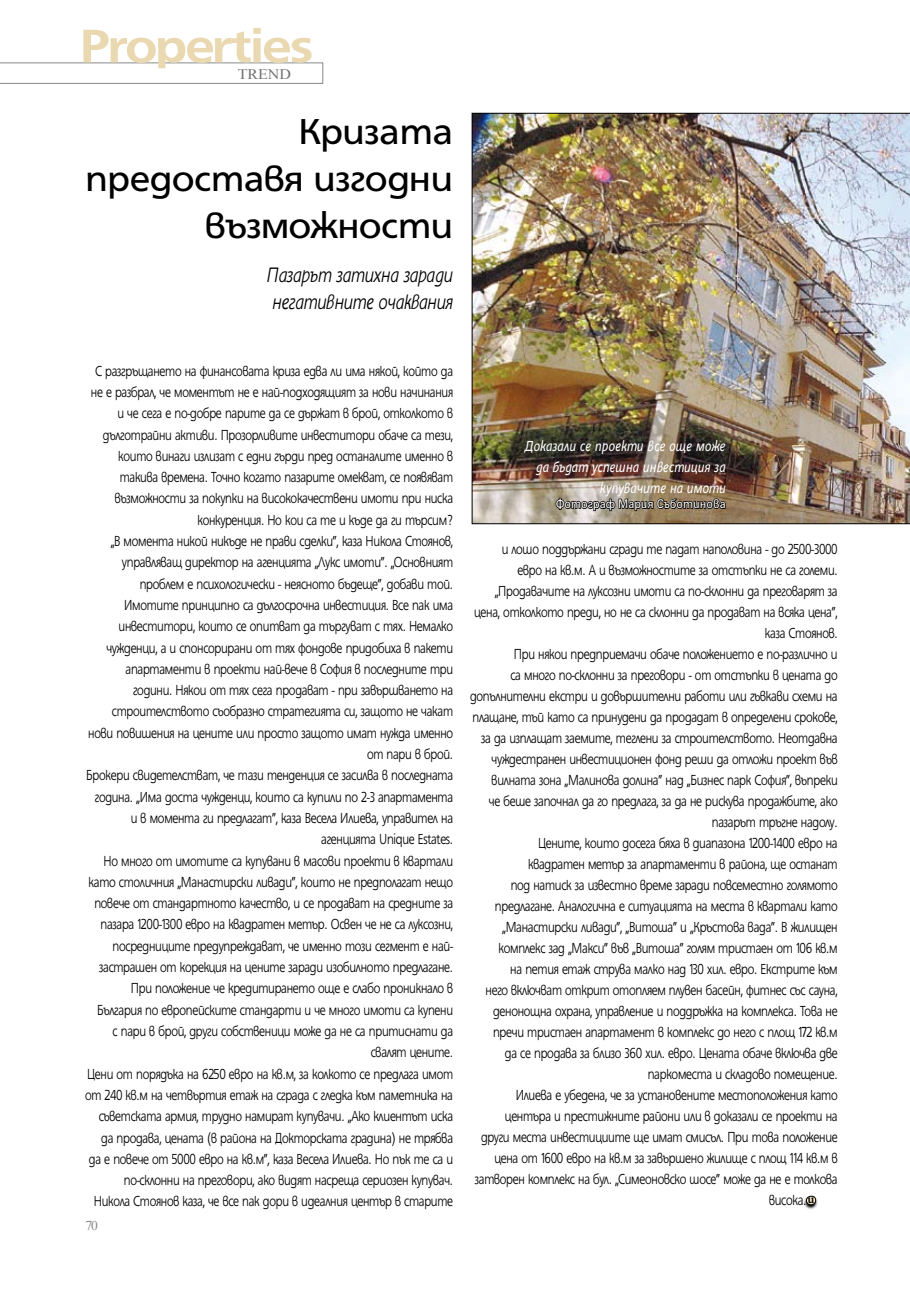
<style>
.page{position:relative;width:910px;height:1297px;background:#fff}
.page>*{position:absolute;margin:0;border:0;box-sizing:border-box;transform-origin:0 0}
.t1{font:39px/46.8px "HS Grotesk Bg";letter-spacing:-.015em;color:#000;text-align:right;scale:1.06 1}
.t2{font:italic 300 22.5px/27px "HS Grotesk Bg";letter-spacing:-.005em;color:#000;scale:.8 1}
.t3{font:300 15.75px/21.3px "HS Grotesk Bg";letter-spacing:-.02em;color:#000;text-align:right;scale:.8 1}
.t4{font:italic 15.75px/21px "HS Grotesk Bg";letter-spacing:.02em;color:#fff;text-align:right;scale:.8 1}
.t5{font:14.55px "Times New Roman";color:#707173;scale:1.1 1}
.t6{font:13.5px "Times New Roman";color:#878889}
.t7{font:12px "SP Universal";color:#fff;scale:.9 1}
</style>
<div class="page">
<svg style="left:0;top:28px;width:323px;height:56px"></svg>
<svg style="left:804px;top:1195px;width:14px;height:14px"></svg>
<div style="left:806px;top:1196px;width:10px;height:9px;background:#ffedcb;border-radius:50%"></div>
<div style="left:806px;top:1196px;width:10px;height:9px;border:1px solid #000;border-radius:50%"></div>
<img style="left:472px;top:113px;width:438px;height:411px">
<svg style="left:555px;top:491px;width:171px;height:26px;background:#7e725f"></svg>
<p class="t5" style="left:238px;top:64px;width:50px">TREND</p>
<h1 class="t1" style="left:85px;top:107px;width:349px">Кризата предоставя изгодни възможности</h1>
<h2 class="t2" style="left:267px;top:261px;width:234px">Пазарът затихна заради негативните очаквания</h2>
<p class="t3" style="left:85px;top:360px;width:462px">С разгръщането на финансовата криза едва ли има някой, който да не е разбрал, че моментът не е най-подходящият за нови начинания и че сега е по-добре парите да се държат в брой, отколкото в дълготрайни активи. Прозорливите инвеститори обаче са тези, които винаги излизат с едни гърди пред останалите именно в такива времена. Точно когато пазарите омекват, се появяват възможности за покупки на висококачествени имоти при ниска конкуренция. Но кои са те и къде да ги търсим?<br>„В момента никой никъде не прави сделки”, каза Никола Стоянов, управляващ директор на агенцията „Лукс имоти”. „Основният проблем е психологически - неясното бъдеще”, добави той.<br>Имотите принципно са дългосрочна инвестиция. Все пак има инвеститори, които се опитват да търгуват с тях. Немалко чужденци, а и спонсорирани от тях фондове придобиха в пакети апартаменти в проекти най-вече в София в последните три години. Някои от тях сега продават - при завършването на строителството съобразно стратегията си, защото не чакат нови повишения на цените или просто защото имат нужда именно от пари в брой.<br>Брокери свидетелстват, че тази тенденция се засилва в последната година. „Има доста чужденци, които са купили по 2-3 апартамента и в момента ги предлагат”, каза Весела Илиева, управител на агенцията Unique Estates.<br>Но много от имотите са купувани в масови проекти в квартали като столичния „Манастирски ливади”, които не предполагат нещо повече от стандартното качество, и се продават на средните за пазара 1200-1300 евро на квадратен метър. Освен че не са луксозни, посредниците предупреждават, че именно този сегмент е най&shy;застрашен от корекция на цените заради изобилното предлагане.<br>При положение че кредитирането още е слабо проникнало в България по европейските стандарти и че много имоти са купени<br>с пари в брой, други собственици може да не са притиснати да свалят цените.<br>Цени от порядъка на 6250 евро на кв.м, за колкото се предлага имот от 240 кв.м на четвъртия етаж на сграда с гледка към паметника на съветската армия, трудно намират купувачи. „Ако клиентът иска да продава, цената (в района на Докторската градина) не трябва<br>да е повече от 5000 евро на кв.м”, каза Весела Илиева. Но пък те са и по-склонни на преговори, ако видят насреща сериозен купувач.<br>Никола Стоянов каза, че все пак дори в идеалния център в старите</p>
<p class="t6" style="left:85px;top:1216px;width:14px">70</p>
<p class="t4" style="left:526px;top:435px;width:252px">Доказали се проекти все още може да бъдат успешна инвестиция за купувачите на имоти</p>
<p class="t7" style="left:556px;top:497px;width:190px">Фотограф Мария Съботинова</p>
<p class="t3" style="left:502px;top:538px;width:421px">и лошо поддържани сгради те падат наполовина - до 2500-3000</p>
<p class="t3" style="left:517px;top:559px;width:402px">евро на кв.м. А и възможностите за отстъпки не са големи.</p>
<p class="t3" style="left:495px;top:580px;width:430px">„Продавачите на луксозни имоти са по-склонни да преговарят за</p>
<p class="t3" style="left:474px;top:601px;width:456px">цена, отколкото преди, но не са склонни да продават на всяка цена”,</p>
<p class="t3" style="left:765px;top:622px;width:92px">каза Стоянов.</p>
<p class="t3" style="left:514px;top:643px;width:406px">При някои предприемачи обаче положението е по-различно и</p>
<p class="t3" style="left:510px;top:664px;width:411px">са много по-склонни за преговори - от отстъпки в цената до</p>
<p class="t3" style="left:470px;top:685px;width:461px">допълнителни екстри и довършителни работи или гъвкави схеми на</p>
<p class="t3" style="left:472px;top:706px;width:458px">плащане, тъй като са принудени да продадат в определени срокове,</p>
<p class="t3" style="left:481px;top:727px;width:447px">за да изплащат заемите, теглени за строителството. Неотдавна</p>
<p class="t3" style="left:492px;top:748px;width:434px">чуждестранен инвестиционен фонд реши да отложи проект във</p>
<p class="t3" style="left:492px;top:769px;width:434px">вилната зона „Малинова долина” над „Бизнес парк София”, въпреки</p>
<p class="t3" style="left:489px;top:790px;width:437px">че беше започнал да го предлага, за да не рискува продажбите, ако</p>
<p class="t3" style="left:712px;top:811px;width:159px">пазарът тръгне надолу.</p>
<p class="t3" style="left:538px;top:832px;width:376px">Цените, които досега бяха в диапазона 1200-1400 евро на</p>
<p class="t3" style="left:528px;top:853px;width:388px">квадратен метър за апартаменти в района, ще останат</p>
<p class="t3" style="left:511px;top:874px;width:410px">под натиск за известно време заради повсеместно голямото</p>
<p class="t3" style="left:495px;top:895px;width:430px">предлагане. Аналогична е ситуацията на места в квартали като</p>
<p class="t3" style="left:502px;top:916px;width:421px">„Манастирски ливади”, „Витоша” и „Кръстова вада”. В жилищен</p>
<p class="t3" style="left:499px;top:937px;width:425px">комплекс зад „Макси” във „Витоша” голям тристаен от 106 кв.м</p>
<p class="t3" style="left:510px;top:958px;width:411px">на петия етаж струва малко над 130 хил. евро. Екстрите към</p>
<p class="t3" style="left:485px;top:979px;width:442px">него включват открит отопляем плувен басейн, фитнес със сауна,</p>
<p class="t3" style="left:493px;top:1000px;width:432px">денонощна охрана, управление и поддръжка на комплекса. Това не</p>
<p class="t3" style="left:493px;top:1021px;width:432px">пречи тристаен апартамент в комплекс до него с площ 172 кв.м</p>
<p class="t3" style="left:505px;top:1042px;width:417px">да се продава за близо 360 хил. евро. Цената обаче включва две</p>
<p class="t3" style="left:648px;top:1063px;width:239px">паркоместа и складово помещение.</p>
<p class="t3" style="left:516px;top:1084px;width:404px">Илиева е убедена, че за установените местоположения като</p>
<p class="t3" style="left:505px;top:1105px;width:417px">центъра и престижните райони или в доказали се проекти на</p>
<p class="t3" style="left:481px;top:1126px;width:447px">други места инвестициите ще имат смисъл. При това положение</p>
<p class="t3" style="left:494px;top:1147px;width:431px">цена от 1600 евро на кв.м за завършено жилище с площ 114 кв.м в</p>
<p class="t3" style="left:475px;top:1168px;width:455px">затворен комплекс на бул. „Симеоновско шосе” може да не е толкова</p>
<p class="t3" style="left:769px;top:1189px;width:58px">висока.<sup>и</sup></p>
</div>
